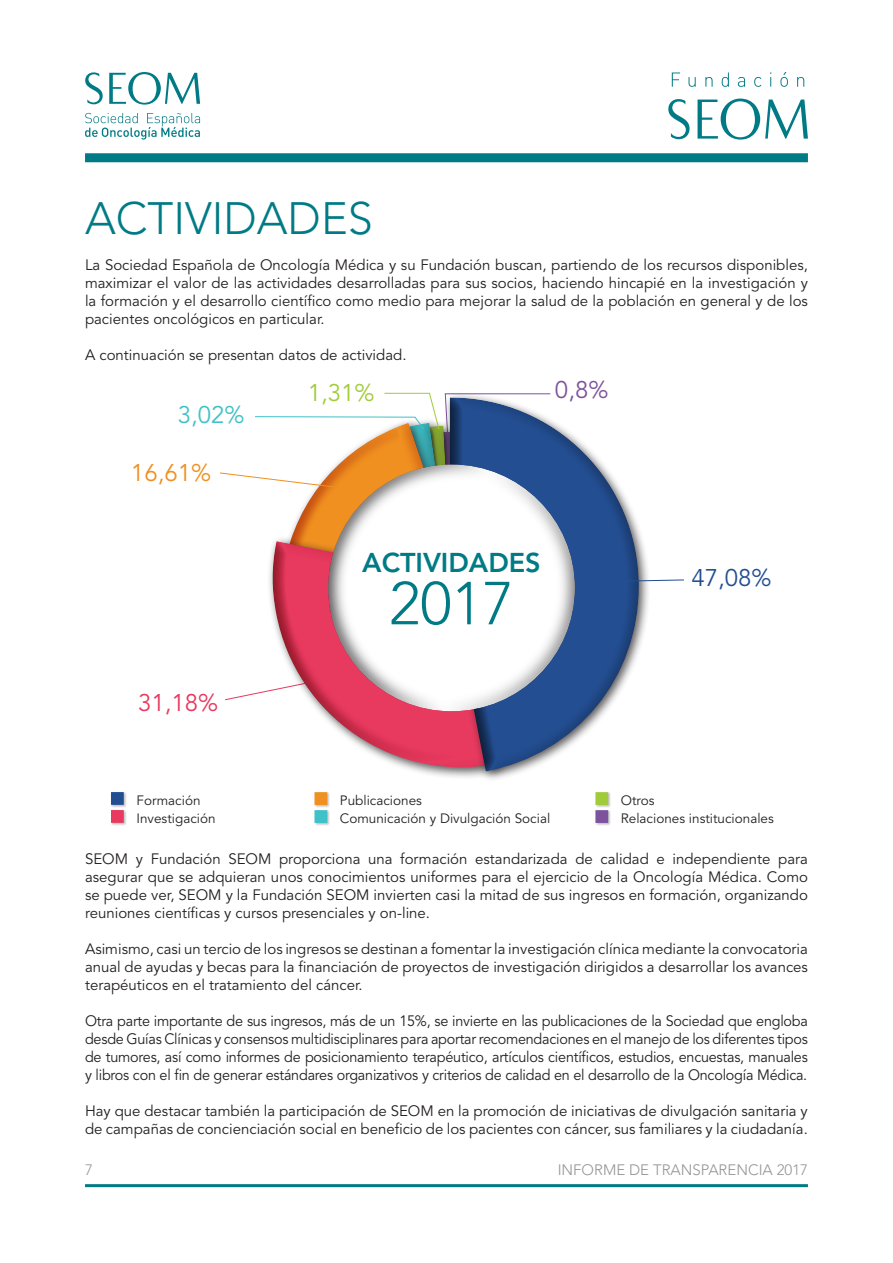
<style>
.page{position:relative;width:893px;height:1263px;background:#fff}
.page>*{position:absolute;margin:0;border:0;box-sizing:border-box;transform-origin:0 0}
.t1{font:300 60px "Avenir LT Std";color:#007b85}
.Default{font:300 45px "Avenir LT Std";color:#007b85}
.t2{font:800 27px "Avenir LT Std";color:#007b85}
.t3{font:24px "Avenir LT Std";color:#234e91}
.t4{font:24px "Avenir LT Std";color:#e8395f}
.t5{font:24px "Avenir LT Std";color:#f09020}
.t6{font:24px "Avenir LT Std";color:#3fc1c9}
.t7{font:24px "Avenir LT Std";color:#a1cc3a}
.t8{font:24px "Avenir LT Std";color:#7e539e}
.Default-2{font:15px/18px "Avenir LT Std";color:#231f20;text-align:justify}
.Default-3{font:15px/18px "Avenir LT Std";color:#231f20;text-align:justify;scale:.96 1}
.t9{font:300 15px "Avenir LT Std";color:#959494}
.t10{font:13.5px "Avenir LT Std";color:#231f20}
</style>
<div class="page">
<div style="left:85px;top:153px;width:723px;height:9px;background:#007b85"></div>
<hr style="left:85px;top:1184px;width:723px;height:3px;background:#007b85">
<svg style="left:85px;top:72px;width:18px;height:32px"></svg>
<svg style="left:109px;top:72px;width:91px;height:33px"></svg>
<svg style="left:85px;top:113px;width:115px;height:27px"></svg>
<svg style="left:672px;top:72px;width:8px;height:15px"></svg>
<svg style="left:688px;top:77px;width:8px;height:10px"></svg>
<svg style="left:705px;top:77px;width:8px;height:10px"></svg>
<svg style="left:722px;top:72px;width:7px;height:15px"></svg>
<svg style="left:738px;top:77px;width:7px;height:10px"></svg>
<svg style="left:754px;top:77px;width:7px;height:10px"></svg>
<svg style="left:770px;top:72px;width:1px;height:15px"></svg>
<svg style="left:780px;top:72px;width:8px;height:15px"></svg>
<svg style="left:797px;top:77px;width:7px;height:10px"></svg>
<svg style="left:697px;top:99px;width:111px;height:41px"></svg>
<svg style="left:668px;top:99px;width:21px;height:40px"></svg>
<svg style="left:225px;top:690px;width:42px;height:11px"></svg>
<div style="left:267px;top:536px;width:242px;height:243px;background:#231f20;opacity:.75"></div>
<div style="left:272px;top:540px;width:193px;height:229px;background:#231f20;opacity:.65"></div>
<div style="left:279px;top:540px;width:219px;height:229px;background:#231f20;opacity:.72"></div>
<div style="left:444px;top:392px;width:207px;height:391px;background:#231f20;opacity:.75"></div>
<div style="left:448px;top:397px;width:49px;height:377px;background:#231f20;opacity:.65"></div>
<div style="left:455px;top:397px;width:185px;height:377px;background:#231f20;opacity:.72"></div>
<svg style="left:591px;top:579px;width:93px;height:4px"></svg>
<div style="left:436px;top:463px;width:140px;height:249px;background:#231f20;opacity:.75"></div>
<div style="left:327px;top:463px;width:171px;height:249px;background:#231f20;opacity:.75"></div>
<div style="left:595px;top:792px;width:17px;height:16px;background:#231f20;opacity:.3"></div>
<div style="left:595px;top:792px;width:13px;height:13px;background:#a1cc3a;border:2px solid #a1cc3a"></div>
<div style="left:595px;top:810px;width:17px;height:16px;background:#231f20;opacity:.3"></div>
<div style="left:595px;top:810px;width:13px;height:13px;background:#7e539e;border:2px solid #7e539e"></div>
<div style="left:110px;top:791px;width:17px;height:17px;background:#231f20;opacity:.3"></div>
<div style="left:111px;top:792px;width:13px;height:13px;background:#234e91;border:2px solid #234e91"></div>
<div style="left:110px;top:809px;width:17px;height:17px;background:#231f20;opacity:.3"></div>
<div style="left:111px;top:810px;width:13px;height:13px;background:#e8395f;border:2px solid #e8395f"></div>
<div style="left:314px;top:792px;width:17px;height:16px;background:#231f20;opacity:.3"></div>
<div style="left:314px;top:792px;width:13px;height:13px;background:#f09020;border:2px solid #f09020"></div>
<div style="left:314px;top:810px;width:17px;height:16px;background:#231f20;opacity:.3"></div>
<div style="left:314px;top:810px;width:13px;height:13px;background:#3fc1c9;border:2px solid #3fc1c9"></div>
<svg style="left:220px;top:392px;width:331px;height:230px"></svg>
<p class="Default" style="left:85px;top:192px;width:289px">ACTIVIDADES</p>
<p class="Default-2" style="left:85px;top:256px;width:724px">La Sociedad Española de Oncología Médica y su Fundación buscan, partiendo de los recursos disponibles, maximizar el valor de las actividades desarrolladas para sus socios, haciendo hincapié en la investigación y la formación y el desarrollo científico como medio para mejorar la salud de la población en general y de los pacientes oncológicos en particular.</p>
<p class="Default-2" style="left:85px;top:346px;width:323px">A continuación se presentan datos de actividad.</p>
<p class="t6" style="left:178px;top:401px;width:68px">3,02%</p>
<p class="t5" style="left:131px;top:459px;width:82px">16,61%</p>
<p class="t4" style="left:138px;top:689px;width:82px">31,18%</p>
<p class="t10" style="left:137px;top:792px;width:66px">Formación</p>
<p class="t10" style="left:137px;top:810px;width:81px">Investigación</p>
<p class="t7" style="left:308px;top:379px;width:68px">1,31%</p>
<p class="t8" style="left:555px;top:376px;width:55px">0,8%</p>
<p class="t2" style="left:362px;top:546px;width:180px">ACTIVIDADES</p>
<p class="t1" style="left:389px;top:568px;width:126px">2017</p>
<p class="t3" style="left:691px;top:564px;width:82px">47,08%</p>
<p class="t10" style="left:340px;top:792px;width:84px">Publicaciones</p>
<p class="t10" style="left:340px;top:810px;width:212px">Comunicación y Divulgación Social</p>
<p class="t10" style="left:621px;top:792px;width:35px">Otros</p>
<p class="t10" style="left:621px;top:810px;width:154px">Relaciones institucionales</p>
<p class="Default-2" style="left:85px;top:850px;width:724px">SEOM y Fundación SEOM proporciona una formación estandarizada de calidad e independiente para asegurar que se adquieran unos conocimientos uniformes para el ejercicio de la Oncología Médica. Como se puede ver, SEOM y la Fundación SEOM invierten casi la mitad de sus ingresos en formación, organizando reuniones científicas y cursos presenciales y on-line.</p>
<p class="Default-2" style="left:85px;top:940px;width:724px">Asimismo, casi un tercio de los ingresos se destinan a fomentar la investigación clínica mediante la convocatoria anual de ayudas y becas para la financiación de proyectos de investigación dirigidos a desarrollar los avances terapéuticos en el tratamiento del cáncer.</p>
<p class="Default-3" style="left:85px;top:1012px;width:755px">Otra parte importante de sus ingresos, más de un 15%, se invierte en las publicaciones de la Sociedad que engloba desde Guías Clínicas y consensos multidisciplinares para aportar recomendaciones en el manejo de los diferentes tipos de tumores, así como informes de posicionamiento terapéutico, artículos científicos, estudios, encuestas, manuales y libros con el fin de generar estándares organizativos y criterios de calidad en el desarrollo de la Oncología Médica.</p>
<p class="Default-2" style="left:85px;top:1102px;width:724px">Hay que destacar también la participación de SEOM en la promoción de iniciativas de divulgación sanitaria y de campañas de concienciación social en beneficio de los pacientes con cáncer, sus familiares y la ciudadanía.</p>
<p class="t9" style="left:85px;top:1160px;width:9px">7</p>
<p class="t9" style="left:558px;top:1160px;width:252px">INFORME DE TRANSPARENCIA 2017</p>
</div>
